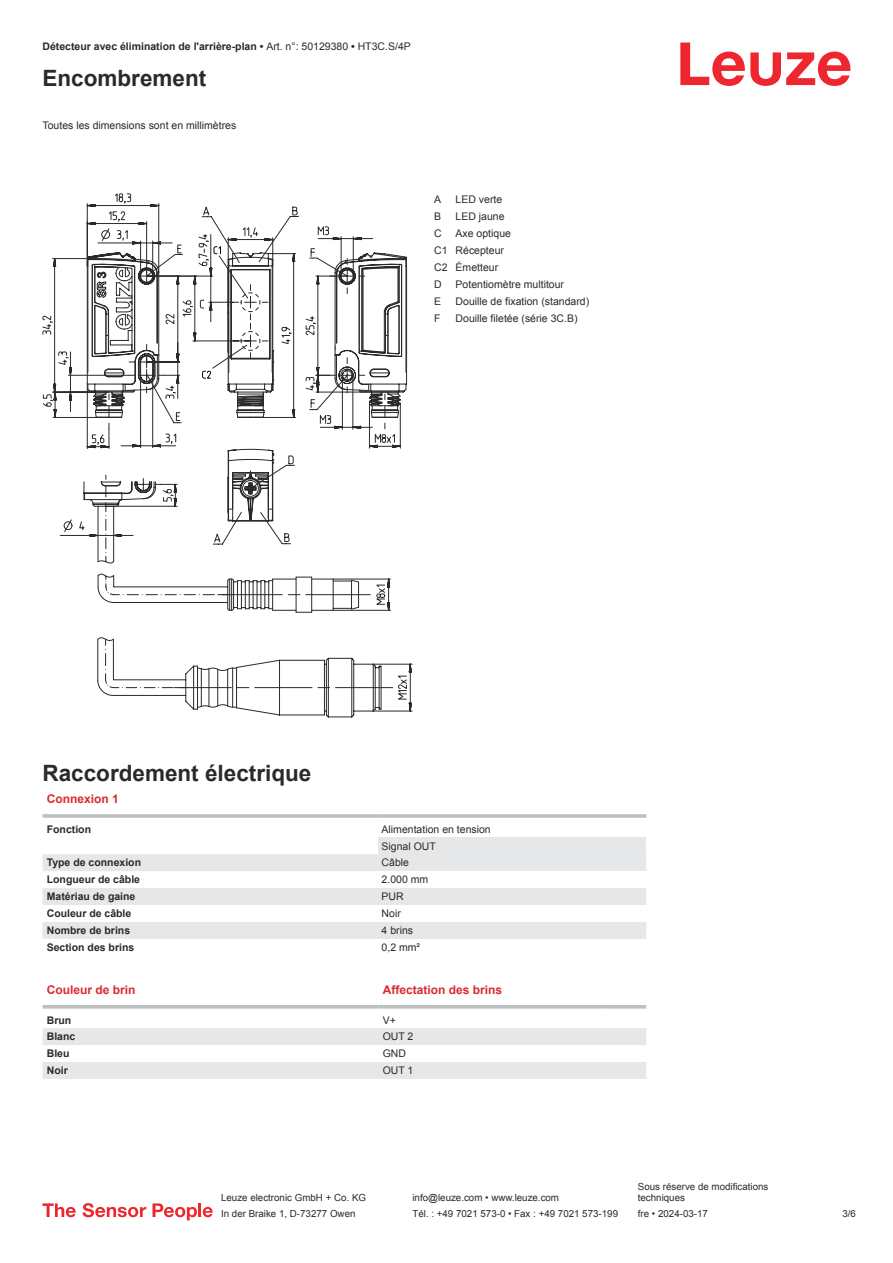
<style>
.page{position:relative;width:893px;height:1263px;background:#fff}
.page>*{position:absolute;margin:0;border:0;box-sizing:border-box;transform-origin:0 0}
.t1{font:700 22.5px "Arial";color:#2b292a}
.t2{font:700 12px "Arial";color:#db2a30}
.t3{font:10.5px/17px "Arial";color:#2b292a}
.t4{font:700 10.5px "Arial";color:#2b292a}
.t5{font:9.75px/11.7px "Arial";color:#2b292a}
.s1{font-weight:400}
</style>
<div class="page">
<svg style="left:680px;top:43px;width:170px;height:43px"></svg>
<svg style="left:43px;top:854px;width:335px;height:85px;fill:#e6e7e9"></svg>
<hr style="left:43px;top:814px;width:335px;height:4px;background:#bdbfc1">
<hr style="left:378px;top:814px;width:268px;height:4px;background:#c9cbcc">
<div style="left:378px;top:837px;width:268px;height:17px;background:#e6e7e9"></div>
<div style="left:378px;top:854px;width:268px;height:17px;background:#e6e7e9"></div>
<div style="left:378px;top:888px;width:268px;height:17px;background:#e6e7e9"></div>
<div style="left:378px;top:922px;width:268px;height:17px;background:#e6e7e9"></div>
<svg style="left:43px;top:1008px;width:603px;height:1px"></svg>
<svg style="left:43px;top:1028px;width:603px;height:51px"></svg>
<hr style="left:43px;top:1005px;width:335px;height:3px;background:#bdbfc1">
<hr style="left:378px;top:1005px;width:226px;height:3px;background:#bdbfc1">
<hr style="left:604px;top:1005px;width:42px;height:3px;background:#bdbfc1">
<svg style="left:43px;top:1203px;width:33px;height:14px"></svg>
<svg style="left:83px;top:1203px;width:63px;height:14px"></svg>
<svg style="left:153px;top:1203px;width:44px;height:17px"></svg>
<hr style="left:198px;top:1203px;width:3px;height:14px;background:#ed272d">
<svg style="left:203px;top:1207px;width:10px;height:10px"></svg>
<svg style="left:97px;top:545px;width:49px;height:143px"></svg>
<svg style="left:146px;top:255px;width:267px;height:457px"></svg>
<svg style="left:59px;top:449px;width:340px;height:88px"></svg>
<svg style="left:273px;top:206px;width:128px;height:243px"></svg>
<svg style="left:273px;top:234px;width:113px;height:196px"></svg>
<svg style="left:43px;top:193px;width:230px;height:256px"></svg>
<p class="t4" style="left:43px;top:43px;width:370px">Détecteur avec élimination de l'arrière-plan • <span class="s1">Art. n°: 50129380</span> • <span class="s1">HT3C.S/4P</span></p>
<h1 class="t1" style="left:43px;top:70px;width:165px">Encombrement</h1>
<p class="t3" style="left:43px;top:117px;width:195px">Toutes les dimensions sont en millimètres</p>
<p class="t3" style="left:434px;top:192px;width:9px">A</p>
<p class="t3" style="left:456px;top:192px;width:48px">LED verte</p>
<p class="t3" style="left:434px;top:209px;width:9px">B</p>
<p class="t3" style="left:456px;top:209px;width:51px">LED jaune</p>
<p class="t3" style="left:434px;top:226px;width:9px">C</p>
<p class="t3" style="left:434px;top:226px;width:78px;text-indent:21px">Axe optique<br>C1 Récepteur<br>C2 Émetteur<br>D</p>
<p class="t3" style="left:456px;top:277px;width:110px">Potentiomètre multitour</p>
<p class="t3" style="left:434px;top:294px;width:9px">E</p>
<p class="t3" style="left:456px;top:294px;width:135px">Douille de fixation (standard)</p>
<p class="t3" style="left:434px;top:311px;width:8px">F</p>
<p class="t3" style="left:456px;top:311px;width:123px">Douille filetée (série 3C.B)</p>
<h1 class="t1" style="left:43px;top:765px;width:270px">Raccordement électrique</h1>
<p class="t2" style="left:47px;top:795px;width:74px">Connexion 1</p>
<p class="t4" style="left:47px;top:825px;width:46px">Fonction</p>
<p class="t3" style="left:382px;top:821px;width:111px">Alimentation en tension<br>Signal OUT</p>
<p class="t4" style="left:47px;top:859px;width:96px">Type de connexion</p>
<p class="t3" style="left:382px;top:855px;width:29px">Câble</p>
<p class="t4" style="left:47px;top:876px;width:95px">Longueur de câble</p>
<p class="t3" style="left:382px;top:872px;width:48px">2.000 mm</p>
<p class="t4" style="left:47px;top:893px;width:90px">Matériau de gaine</p>
<p class="t3" style="left:382px;top:889px;width:24px">PUR</p>
<p class="t4" style="left:47px;top:909px;width:86px">Couleur de câble</p>
<p class="t3" style="left:382px;top:906px;width:21px">Noir</p>
<p class="t4" style="left:47px;top:926px;width:85px">Nombre de brins</p>
<p class="t3" style="left:382px;top:923px;width:33px">4 brins</p>
<p class="t4" style="left:47px;top:943px;width:89px">Section des brins</p>
<p class="t3" style="left:382px;top:940px;width:40px">0,2 mm²</p>
<p class="t2" style="left:47px;top:985px;width:90px">Couleur de brin</p>
<p class="t2" style="left:383px;top:985px;width:121px">Affectation des brins</p>
<p class="t4" style="left:47px;top:1016px;width:26px">Brun</p>
<p class="t3" style="left:383px;top:1012px;width:15px">V+</p>
<p class="t4" style="left:47px;top:1033px;width:30px">Blanc</p>
<p class="t3" style="left:383px;top:1029px;width:32px">OUT 2</p>
<p class="t4" style="left:47px;top:1050px;width:24px">Bleu</p>
<p class="t3" style="left:383px;top:1046px;width:25px">GND</p>
<p class="t4" style="left:47px;top:1066px;width:23px">Noir</p>
<p class="t3" style="left:383px;top:1063px;width:32px">OUT 1</p>
<p class="t5" style="left:221px;top:1193px;width:146px">Leuze electronic GmbH + Co. KG</p>
<p class="t5" style="left:412px;top:1193px;width:148px">info@leuze.com • www.leuze.com</p>
<p class="t5" style="left:638px;top:1181px;width:132px">Sous réserve de modifications techniques</p>
<p class="t5" style="left:221px;top:1209px;width:136px">In der Braike 1, D-73277 Owen</p>
<p class="t5" style="left:412px;top:1209px;width:207px">Tél. : +49 7021 573-0 • Fax : +49 7021 573-199</p>
<p class="t5" style="left:638px;top:1209px;width:72px">fre • 2024-03-17</p>
<p class="t5" style="left:842px;top:1209px;width:15px">3 /6</p>
</div>
